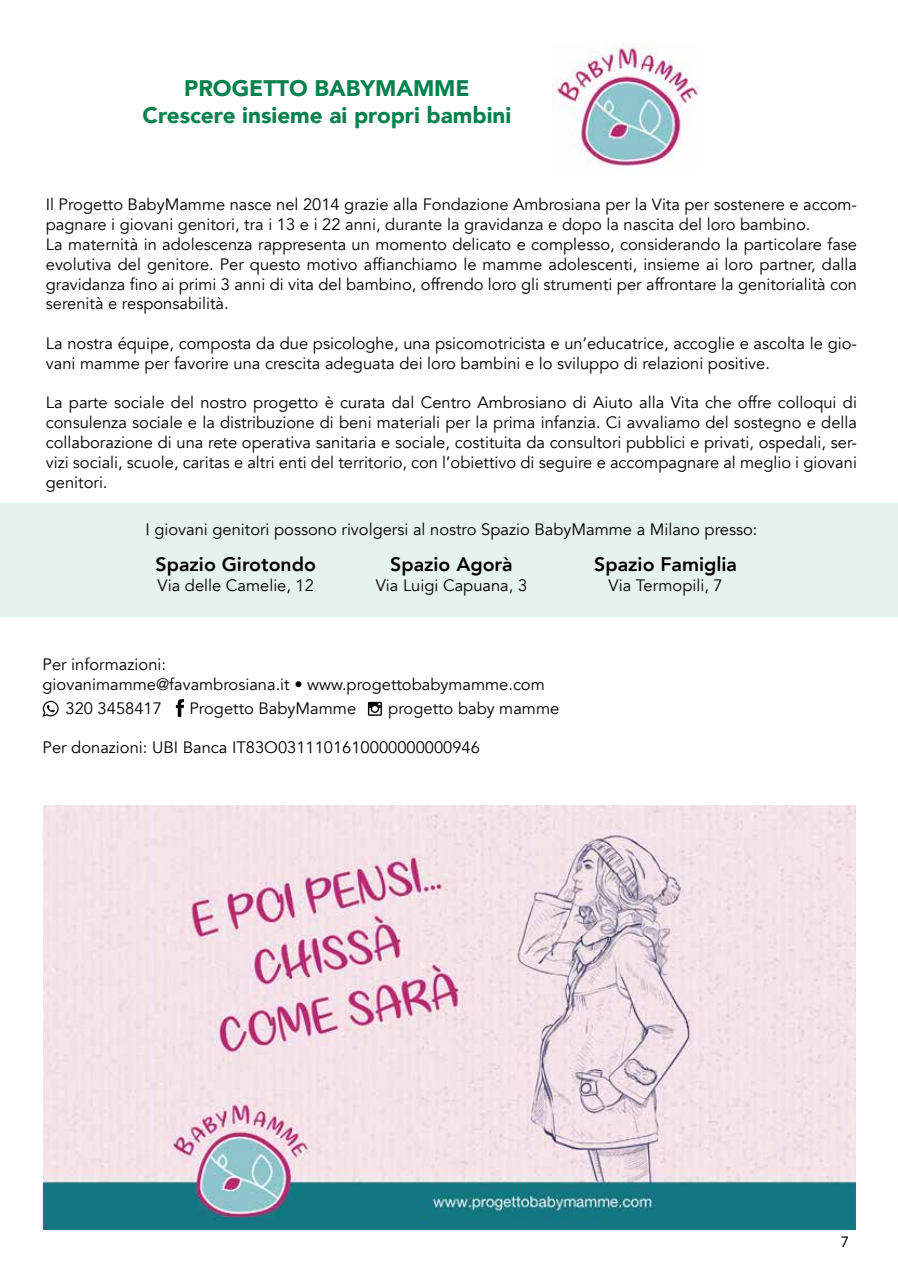
<style>
.page{position:relative;width:898px;height:1272px;background:#fff}
.page>*{position:absolute;margin:0;border:0;box-sizing:border-box;transform-origin:0 0}
.t1{font:900 22.5px/27px "Avenir";color:#05814d;text-align:center}
.t2{font:800 19.5px "Avenir";color:#000}
.t3{font:16.5px/19.8px "Avenir";color:#000}
.t4{font:15px "Avenir";color:#000}
</style>
<div class="page">
<div style="left:0;top:503px;width:897px;height:114px;background:#e6f2ed"></div>
<svg style="left:43px;top:700px;width:16px;height:16px"></svg>
<svg style="left:176px;top:699px;width:8px;height:17px"></svg>
<svg style="left:368px;top:701px;width:14px;height:14px"></svg>
<img style="left:43px;top:805px;width:812px;height:424px">
<img style="left:552px;top:44px;width:150px;height:122px">
<h1 class="t1" style="left:142px;top:74px;width:370px">PROGETTO BABYMAMME<br>Crescere insieme ai propri bambini</h1>
<p class="t3" style="left:46px;top:195px;width:812px">Il Progetto BabyMamme nasce nel 2014 grazie alla Fondazione Ambrosiana per la Vita per sostenere e accom&shy;pagnare i giovani genitori, tra i 13 e i 22 anni, durante la gravidanza e dopo la nascita del loro bambino.<br>La maternità in adolescenza rappresenta un momento delicato e complesso, considerando la particolare fase evolutiva del genitore. Per questo motivo affianchiamo le mamme adolescenti, insieme ai loro partner, dalla gravidanza fino ai primi 3 anni di vita del bambino, offrendo loro gli strumenti per affrontare la genitorialità con serenità e responsabilità.</p>
<p class="t3" style="left:46px;top:334px;width:812px">La nostra équipe, composta da due psicologhe, una psicomotricista e un’educatrice, accoglie e ascolta le gio&shy;vani mamme per favorire una crescita adeguata dei loro bambini e lo sviluppo di relazioni positive.</p>
<p class="t3" style="left:46px;top:393px;width:812px;text-align:justify">La parte sociale del nostro progetto è curata dal Centro Ambrosiano di Aiuto alla Vita che offre colloqui di consulenza sociale e la distribuzione di beni materiali per la prima infanzia. Ci avvaliamo del sostegno e della collaborazione di una rete operativa sanitaria e sociale, costituita da consultori pubblici e privati, ospedali, ser&shy;vizi sociali, scuole, caritas e altri enti del territorio, con l’obiettivo di seguire e accompagnare al meglio i giovani genitori.</p>
<p class="t3" style="left:145px;top:519px;width:613px">I giovani genitori possono rivolgersi al nostro Spazio BabyMamme a Milano presso:</p>
<p class="t2" style="left:155px;top:549px;width:162px">Spazio Girotondo</p>
<p class="t3" style="left:157px;top:576px;width:158px">Via delle Camelie, 12</p>
<p class="t2" style="left:390px;top:549px;width:124px">Spazio Agorà</p>
<p class="t3" style="left:375px;top:576px;width:153px">Via Luigi Capuana, 3</p>
<p class="t3" style="left:43px;top:654px;width:503px">Per informazioni:<br>giovanimamme@favambrosiana.it • www.progettobabymamme.com</p>
<p class="t3" style="left:65px;top:698px;width:98px">320 3458417</p>
<p class="t3" style="left:189px;top:698px;width:168px">Progetto BabyMamme</p>
<p class="t3" style="left:388px;top:698px;width:172px">progetto baby mamme</p>
<p class="t3" style="left:43px;top:738px;width:439px">Per donazioni: UBI Banca IT83O0311101610000000000946</p>
<p class="t2" style="left:594px;top:549px;width:144px">Spazio Famiglia</p>
<p class="t3" style="left:608px;top:576px;width:116px">Via Termopili, 7</p>
<p class="t4" style="left:840px;top:1229px;width:10px">7</p>
</div>
